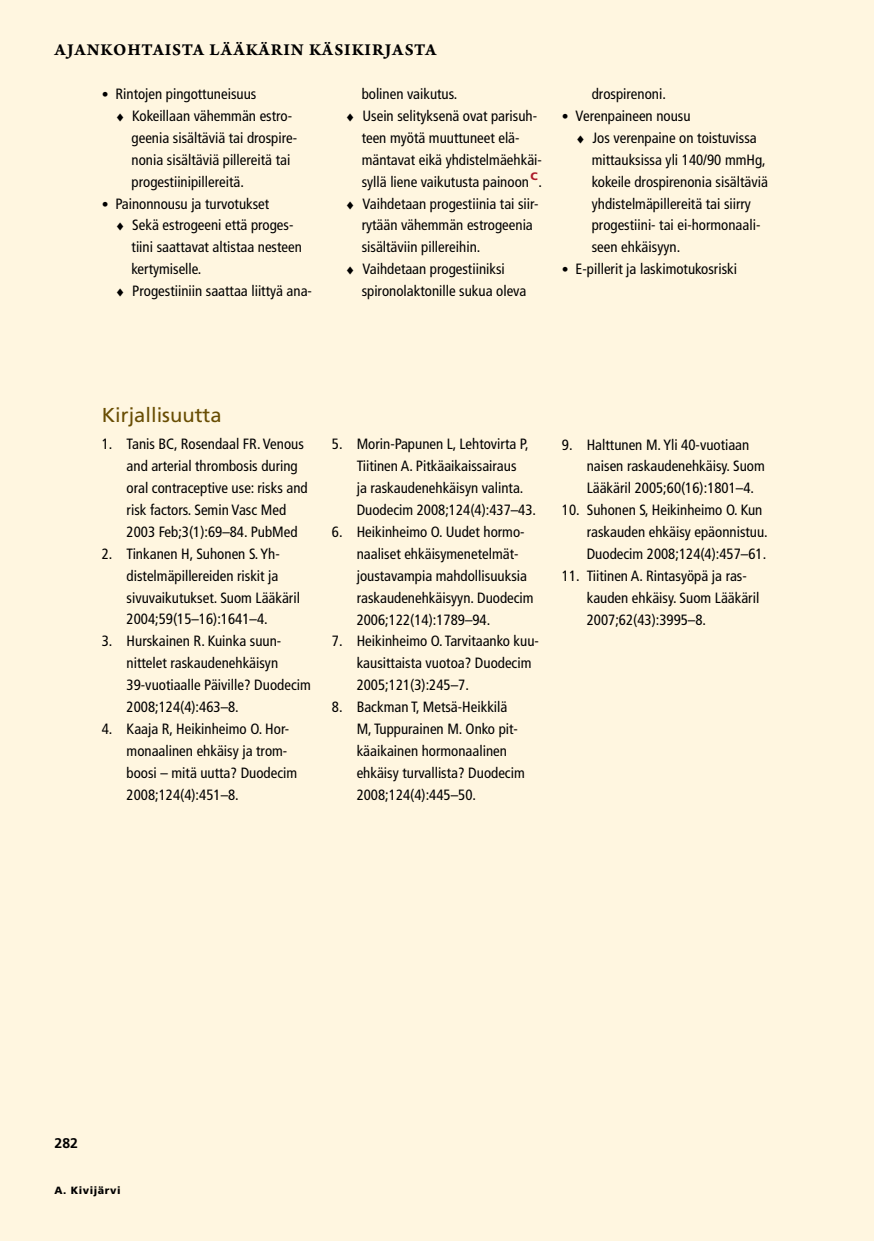
<style>
.page{position:relative;width:874px;height:1241px;background:#fff}
.page>*{position:absolute;margin:0;border:0;box-sizing:border-box;transform-origin:0 0}
.t1{font:20.12px "Frutiger LT Std";color:#684d03}
.t2{font:17.5px "Arno Pro Bold Sm Text";letter-spacing:.05em;color:#000}
.t3{font:condensed 14.88px/21.9px "Frutiger LT Std";color:#000}
.t4{font:700 14px "Frutiger LT Std";color:#000}
.t5{font:900 10.5px "Frutiger LT Std";letter-spacing:.05em;color:#000}
.s1{font-size:13.65px}
</style>
<div class="page">
<div style="left:0;top:0;width:873px;height:1240px;background:#fff6e0"></div>
<p class="t2" style="left:55px;top:39px;width:383px">AJANKOHTAISTA LÄÄKÄRIN KÄSIKIRJASTA</p>
<p class="t3" style="left:102px;top:83px;width:156px"><span class="s1">•</span> Rintojen pingottuneisuus</p>
<p class="t3" style="left:115px;top:105px;width:178px">♦ Kokeillaan vähemmän estro-</p>
<p class="t3" style="left:131px;top:127px;width:167px">geenia sisältäviä tai drospire-</p>
<p class="t3" style="left:131px;top:149px;width:160px">nonia sisältäviä pillereitä tai</p>
<p class="t3" style="left:131px;top:171px;width:114px">progestiinipillereitä.</p>
<p class="t3" style="left:102px;top:192px;width:169px"><span class="s1">•</span> Painonnousu ja turvotukset</p>
<p class="t3" style="left:115px;top:214px;width:180px">♦ Sekä estrogeeni että proges-</p>
<p class="t3" style="left:131px;top:236px;width:172px">tiini saattavat altistaa nesteen</p>
<p class="t3" style="left:131px;top:258px;width:71px">kertymiselle.</p>
<p class="t3" style="left:115px;top:280px;width:198px">♦ Progestiiniin saattaa liittyä ana-</p>
<p class="t3" style="left:361px;top:83px;width:97px">bolinen vaikutus.</p>
<p class="t3" style="left:345px;top:105px;width:193px">♦ Usein selityksenä ovat parisuh-</p>
<p class="t3" style="left:361px;top:127px;width:159px">teen myötä muuttuneet elä-</p>
<p class="t3" style="left:361px;top:149px;width:182px">mäntavat eikä yhdistelmäehkäi-</p>
<p class="t3" style="left:361px;top:171px;width:182px">syllä liene vaikutusta painoon<sup>C</sup>.</p>
<p class="t3" style="left:345px;top:192px;width:194px">♦ Vaihdetaan progestiinia tai siir-</p>
<p class="t3" style="left:361px;top:214px;width:173px">rytään vähemmän estrogeenia</p>
<p class="t3" style="left:361px;top:236px;width:120px">sisältäviin pillereihin.</p>
<p class="t3" style="left:345px;top:258px;width:161px">♦ Vaihdetaan progestiiniksi</p>
<p class="t3" style="left:361px;top:280px;width:166px">spironolaktonille sukua oleva</p>
<p class="t3" style="left:591px;top:83px;width:76px">drospirenoni.</p>
<p class="t3" style="left:561px;top:105px;width:130px"><span class="s1">•</span> Verenpaineen nousu</p>
<p class="t3" style="left:575px;top:127px;width:183px">♦ Jos verenpaine on toistuvissa</p>
<p class="t3" style="left:591px;top:149px;width:175px">mittauksissa yli 140/90 mmHg,</p>
<p class="t3" style="left:591px;top:171px;width:177px">kokeile drospirenonia sisältäviä</p>
<p class="t3" style="left:591px;top:192px;width:161px">yhdistelmäpillereitä tai siirry</p>
<p class="t3" style="left:591px;top:214px;width:170px">progestiini- tai ei-hormonaali-</p>
<p class="t3" style="left:591px;top:236px;width:90px">seen ehkäisyyn.</p>
<p class="t3" style="left:561px;top:258px;width:176px"><span class="s1">•</span> E-pillerit ja laskimotukosriski</p>
<h1 class="t1" style="left:102px;top:403px;width:121px">Kirjallisuutta</h1>
<p class="t3" style="left:126px;top:433px;width:182px;text-indent:-25px">1. Tanis BC, Rosendaal FR. Venous and arterial thrombosis during oral contraceptive use: risks and risk factors. Semin Vasc Med<br>2003 Feb;3(1):69–84. PubMed</p>
<p class="t3" style="left:126px;top:542px;width:175px;text-indent:-25px">2. Tinkanen H, Suhonen S. Yh&shy;distelmäpillereiden riskit ja sivuvaikutukset. Suom Lääkäril<br>2004;59(15–16):1641–4.</p>
<p class="t3" style="left:126px;top:630px;width:186px;text-indent:-25px">3. Hurskainen R. Kuinka suun&shy;nittelet raskaudenehkäisyn<br>39-vuotiaalle Päiville? Duodecim<br>2008;124(4):463–8.</p>
<p class="t3" style="left:126px;top:717px;width:172px;text-indent:-25px">4. Kaaja R, Heikinheimo O. Hor&shy;monaalinen ehkäisy ja trom&shy;boosi – mitä uutta? Duodecim<br>2008;124(4):451–8.</p>
<p class="t3" style="left:356px;top:433px;width:181px;text-indent:-25px">5. Morin-Papunen L, Lehtovirta P,<br>Tiitinen A. Pitkäaikaissairaus<br>ja raskaudenehkäisyn valinta.<br>Duodecim 2008;124(4):437–43.</p>
<p class="t3" style="left:356px;top:521px;width:178px;text-indent:-25px">6. Heikinheimo O. Uudet hormo&shy;naaliset ehkäisymenetelmät&shy;joustavampia mahdollisuuksia raskaudenehkäisyyn. Duodecim<br>2006;122(14):1789–94.</p>
<p class="t3" style="left:356px;top:630px;width:184px;text-indent:-25px">7. Heikinheimo O. Tarvitaanko kuu&shy;kausittaista vuotoa? Duodecim<br>2005;121(3):245–7.</p>
<p class="t3" style="left:356px;top:696px;width:169px;text-indent:-25px">8. Backman T, Metsä-Heikkilä<br>M, Tuppurainen M. Onko pit&shy;käaikainen hormonaalinen ehkäisy turvallista? Duodecim<br>2008;124(4):445–50.</p>
<p class="t3" style="left:586px;top:433px;width:179px;text-indent:-25px">9. Halttunen M. Yli 40-vuotiaan naisen raskaudenehkäisy. Suom<br>Lääkäril 2005;60(16):1801–4.</p>
<p class="t3" style="left:586px;top:499px;width:182px;text-indent:-25px">10. Suhonen S, Heikinheimo O. Kun raskauden ehkäisy epäonnistuu.<br>Duodecim 2008;124(4):457–61.</p>
<p class="t3" style="left:586px;top:565px;width:174px;text-indent:-25px">11. Tiitinen A. Rintasyöpä ja ras&shy;kauden ehkäisy. Suom Lääkäril<br>2007;62(43):3995–8.</p>
<p class="t4" style="left:55px;top:1134px;width:25px">282</p>
<p class="t5" style="left:55px;top:1183px;width:67px">A. Kivijärvi</p>
</div>
